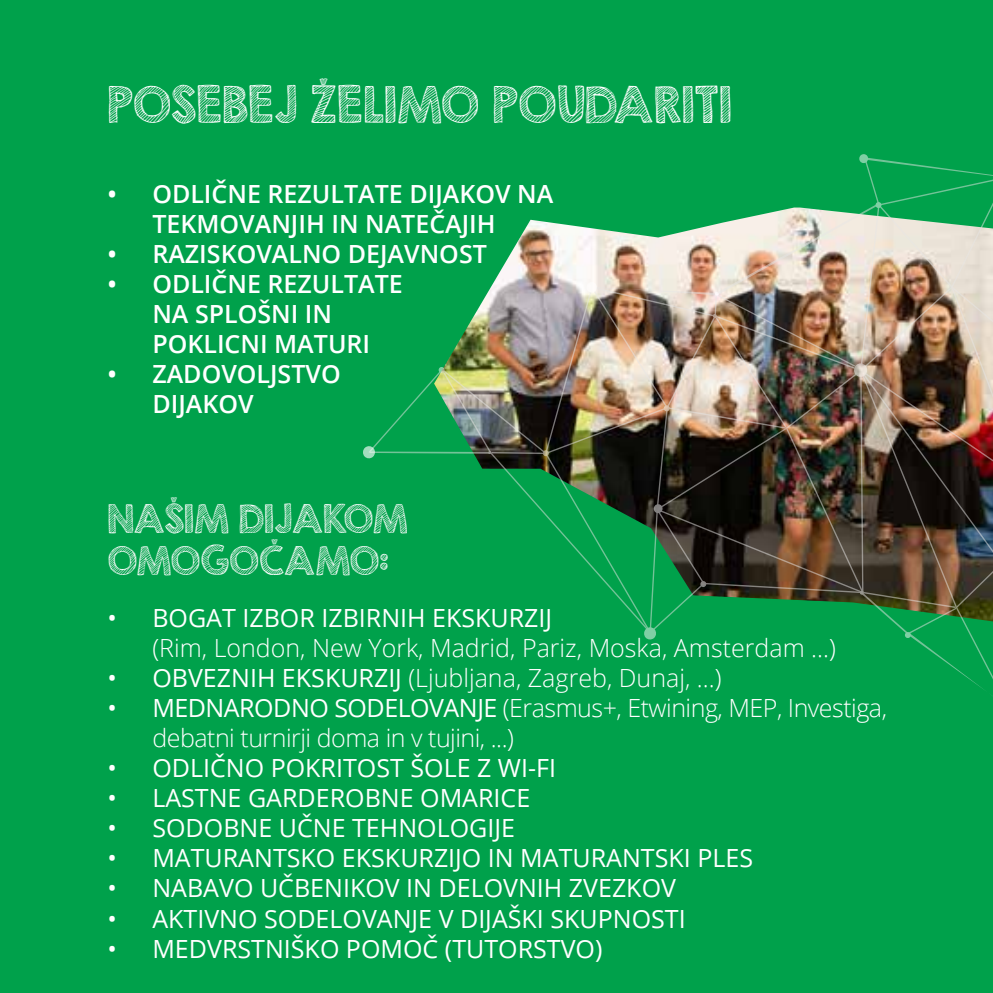
<style>
.page{position:relative;width:993px;height:993px;background:#fff}
.page>*{position:absolute;margin:0;border:0;box-sizing:border-box;transform-origin:0 0}
.t1{font:45px "KG Second Chances Sketch";color:#fff}
.t2{font:35px/42px "KG Second Chances Sketch";color:#fff}
.t3{font:25px "Open Sans";color:#fff}
.t4{font:600 25px/30px "Open Sans";color:#fff}
.t5{font:300 25px "Open Sans";color:#fff}
.t6{font:300 25px/30px "Open Sans";letter-spacing:-.02em;color:#fff}
.s1{font-weight:400}
</style>
<div class="page">
<div style="left:0;top:0;width:992px;height:992px;background:#00a14b"></div>
<img style="left:375px;top:157px;width:617px;height:480px">
<svg style="left:859px;top:590px;width:96px;height:17px;background:#5a502f"></svg>
<svg style="left:904px;top:631px;width:6px;height:7px"></svg>
<img style="left:438px;top:281px;width:268px;height:359px">
<svg style="left:712px;top:313px;width:4px;height:5px"></svg>
<svg style="left:714px;top:291px;width:4px;height:5px"></svg>
<img style="left:852px;top:176px;width:140px;height:387px">
<svg style="left:858px;top:154px;width:10px;height:9px"></svg>
<svg style="left:363px;top:445px;width:12px;height:14px"></svg>
<h1 class="t1" style="left:107px;top:76px;width:626px">POSEBEJ ŽELIMO POUDARITI</h1>
<p class="t4" style="left:107px;top:178px;width:447px;text-align:center">• ODLIČNE REZULTATE DIJAKOV NA<br>TEKMOVANJIH IN NATEČAJIH</p>
<p class="t4" style="left:107px;top:238px;width:381px">• RAZISKOVALNO DEJAVNOST</p>
<p class="t4" style="left:152px;top:268px;width:252px;text-indent:-45px">• ODLIČNE REZULTATE<br>NA SPLOŠNI IN<br>POKLICNI MATURI</p>
<p class="t4" style="left:152px;top:358px;width:190px;text-indent:-45px">• ZADOVOLJSTVO<br>DIJAKOV</p>
<h2 class="t2" style="left:107px;top:497px;width:302px">NAŠIM DIJAKOM<br>OMOGOČAMO:</h2>
<p class="t3" style="left:107px;top:600px;width:446px">• BOGAT IZBOR IZBIRNIH EKSKURZIJ</p>
<p class="t5" style="left:152px;top:630px;width:684px">(Rim, London, New York, Madrid, Pariz, Moska, Amsterdam ...)</p>
<p class="t5" style="left:107px;top:660px;width:615px"><span class="s1">• OBVEZNIH EKSKURZIJ</span> (Ljubljana, Zagreb, Dunaj, ...)</p>
<p class="t6" style="left:152px;top:692px;width:736px;text-indent:-45px"><span class="s1">• MEDNARODNO SODELOVANJE</span> (Erasmus+, Etwining, MEP, Investiga, debatni turnirji doma in v tujini, ...)</p>
<p class="t3" style="left:107px;top:750px;width:450px">• ODLIČNO POKRITOST ŠOLE Z WI-FI</p>
<p class="t3" style="left:107px;top:780px;width:424px">• LASTNE GARDEROBNE OMARICE</p>
<p class="t3" style="left:107px;top:810px;width:409px">• SODOBNE UČNE TEHNOLOGIJE</p>
<p class="t3" style="left:107px;top:840px;width:647px">• MATURANTSKO EKSKURZIJO IN MATURANTSKI PLES</p>
<p class="t3" style="left:107px;top:870px;width:570px">• NABAVO UČBENIKOV IN DELOVNIH ZVEZKOV</p>
<p class="t3" style="left:107px;top:900px;width:579px">• AKTIVNO SODELOVANJE V DIJAŠKI SKUPNOSTI</p>
<p class="t3" style="left:107px;top:930px;width:496px">• MEDVRSTNIŠKO POMOČ (TUTORSTVO)</p>
</div>
